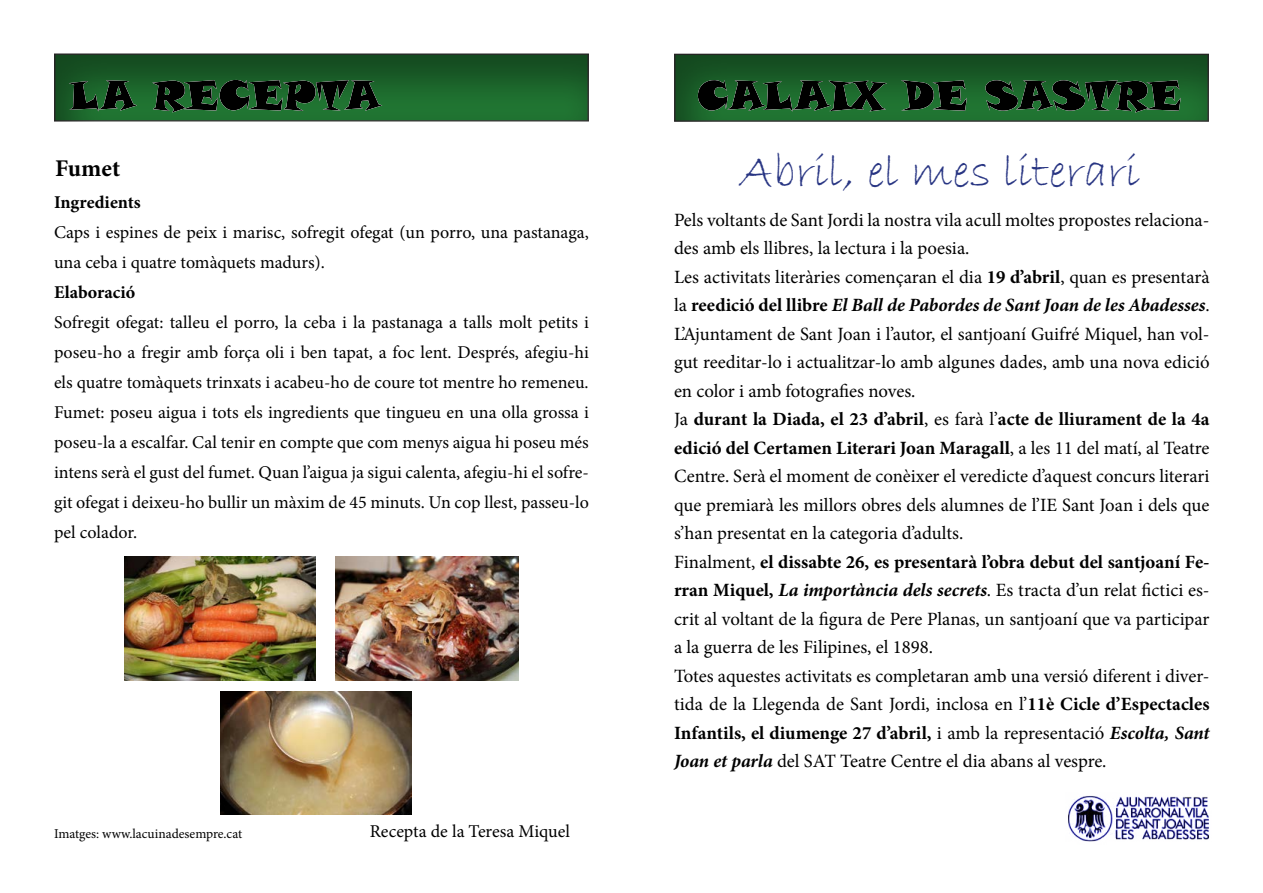
<style>
.page{position:relative;width:1263px;height:893px;background:#fff}
.page>*{position:absolute;margin:0;border:0;box-sizing:border-box;transform-origin:0 0}
.t1{font:48px "Bradley Hand ITC";color:#283583}
.t2{font:700 24px "Minion Pro";color:#000}
.t3{font:18.75px/28.5px "Minion Pro";color:#000}
.t4{font:18px/30px "Minion Pro";color:#000}
.t5{font:700 18px "Minion Pro";color:#000}
.t6{font:13.5px "Minion Pro";color:#000}
.s1{font-weight:700}
.s2{font-weight:700;font-style:italic}
</style>
<div class="page">
<div style="left:41px;top:40px;width:562px;height:84px;background:#000;opacity:.4"></div>
<img style="left:124px;top:557px;width:192px;height:123px">
<img style="left:335px;top:556px;width:184px;height:124px">
<img style="left:220px;top:691px;width:192px;height:124px">
<div style="left:661px;top:40px;width:579px;height:84px;background:#000;opacity:.4"></div>
<img style="left:1068px;top:796px;width:141px;height:46px">
<p class="t2" style="left:55px;top:151px;width:67px">Fumet</p>
<h1 class="t1" style="left:740px;top:141px;width:402px">Abril, el mes literari</h1>
<p class="t3" style="left:674px;top:206px;width:537px">Pels voltants de Sant Jordi la nostra vila acull moltes propostes relaciona&shy;des amb els llibres, la lectura i la poesia.<br>Les activitats literàries començaran el dia <span class="s1">19 d’abril</span>, quan es presentarà la <span class="s1">reedició del llibre</span> <span class="s2">El Ball de Pabordes de Sant Joan de les Abadesses</span>.<br>L’Ajuntament de Sant Joan i l’autor, el santjoaní Guifré Miquel, han vol&shy;gut reeditar-lo i actualitzar-lo amb algunes dades, amb una nova edició en color i amb fotografies noves.<br>Ja <span class="s1">durant la Diada, el 23 d’abril</span>, es farà l’<span class="s1">acte de lliurament de la 4a edició del Certamen Literari Joan Maragall</span>, a les 11 del matí, al Teatre Centre. Serà el moment de conèixer el veredicte d’aquest concurs literari que premiarà les millors obres dels alumnes de l’IE Sant Joan i dels que s’han presentat en la categoria d’adults.<br>Finalment, <span class="s1">el dissabte 26, es presentarà l’obra debut del santjoaní Fe&shy;rran Miquel,</span> <span class="s2">La importància dels secrets</span>. Es tracta d’un relat fictici es&shy;crit al voltant de la figura de Pere Planas, un santjoaní que va participar a la guerra de les Filipines, el 1898.<br>Totes aquestes activitats es completaran amb una versió diferent i diver&shy;tida de la Llegenda de Sant Jordi, inclosa en l’<span class="s1">11è Cicle d’Espectacles Infantils, el diumenge 27 d’abril,</span> i amb la representació <span class="s2">Escolta, Sant Joan et parla</span> del SAT Teatre Centre el dia abans al vespre.</p>
<p class="t5" style="left:54px;top:190px;width:88px">Ingredients</p>
<p class="t4" style="left:54px;top:218px;width:536px">Caps i espines de peix i marisc, sofregit ofegat (un porro, una pastanaga, una ceba i quatre tomàquets madurs).</p>
<p class="t5" style="left:54px;top:280px;width:83px">Elaboració</p>
<p class="t4" style="left:54px;top:308px;width:536px;text-align:justify">Sofregit ofegat: talleu el porro, la ceba i la pastanaga a talls molt petits i poseu-ho a fregir amb força oli i ben tapat, a foc lent. Després, afegiu-hi els quatre tomàquets trinxats i acabeu-ho de coure tot mentre ho remeneu.<br>Fumet: poseu aigua i tots els ingredients que tingueu en una olla grossa i poseu-la a escalfar. Cal tenir en compte que com menys aigua hi poseu més intens serà el gust del fumet. Quan l’aigua ja sigui calenta, afegiu-hi el sofre&shy;git ofegat i deixeu-ho bullir un màxim de 45 minuts. Un cop llest, passeu-lo pel colador.</p>
<p class="t6" style="left:54px;top:825px;width:190px">Imatges: www.lacuinadesempre.cat</p>
<p class="t4" style="left:370px;top:816px;width:202px">Recepta de la Teresa Miquel</p>
</div>
